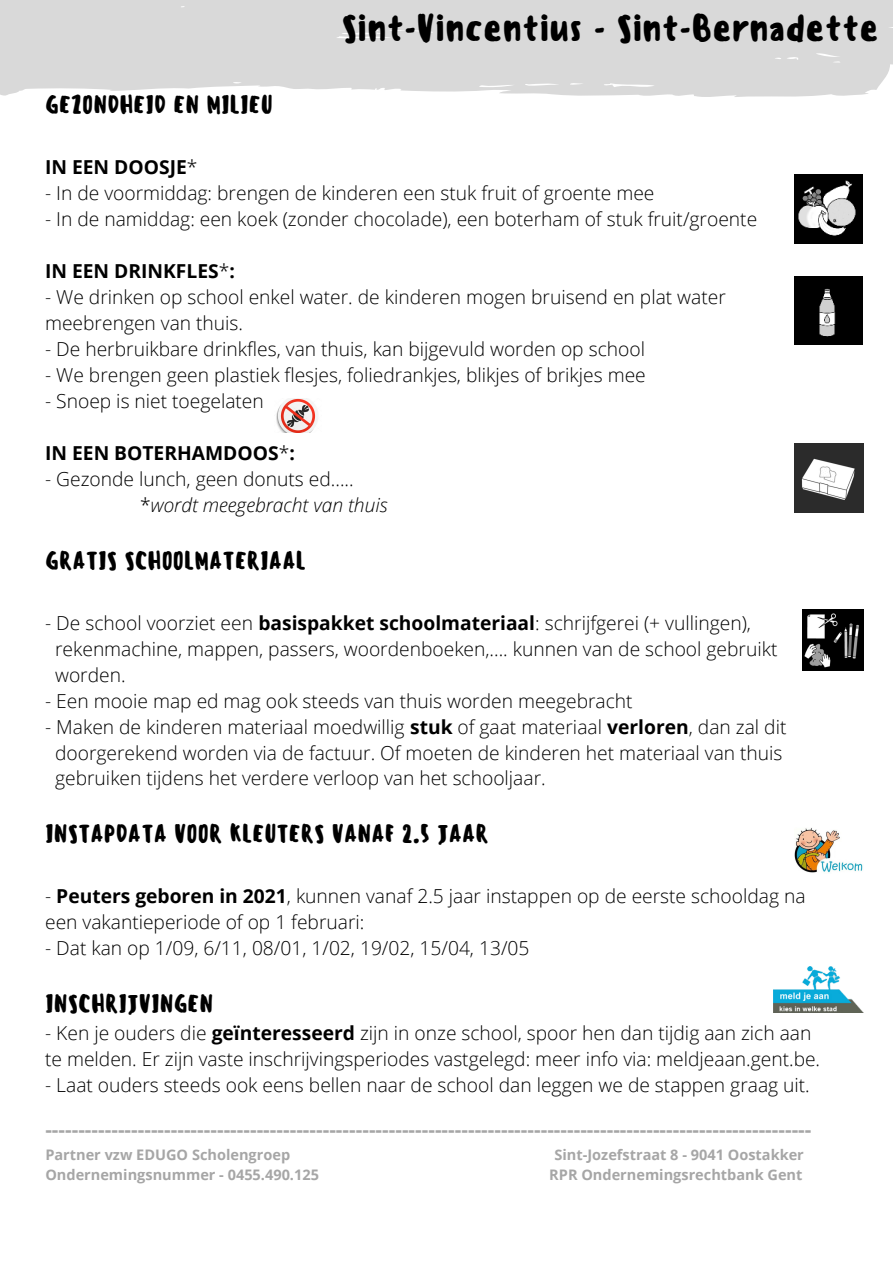
<style>
.page{position:relative;width:893px;height:1264px;background:#fff}
.page>*{position:absolute;margin:0;border:0;box-sizing:border-box;transform-origin:0 0}
.t1{font:500 36px "Sensei";color:#000}
.t2{font:500 23.7px "Sensei";color:#000}
.t3{font:700 20.55px "Open Sans";color:#a6a6a6}
.t4{font:300 19.2px/26px "Open Sans";color:#000}
.t5{font:700 19.2px "Open Sans";color:#000}
.t6{font:italic 300 19.2px "Open Sans";color:#000}
.t7{font:700 14.55px "Open Sans";color:#a6a6a6}
.s1{font-weight:300}
.s2{font-style:normal}
.s3{font-weight:700}
</style>
<div class="page">
<div style="left:0;top:0;width:892px;height:97px;background:#d9d9d9"></div>
<img style="left:794px;top:174px;width:68px;height:69px">
<img style="left:794px;top:276px;width:68px;height:69px">
<img style="left:794px;top:443px;width:69px;height:70px">
<img style="left:773px;top:966px;width:89px;height:46px">
<img style="left:794px;top:828px;width:69px;height:45px">
<img style="left:802px;top:609px;width:61px;height:61px">
<img style="left:276px;top:398px;width:42px;height:35px">
<p class="t2" style="left:45px;top:90px;width:229px">GEZONDHEID EN MILIEU</p>
<p class="t1" style="left:341px;top:7px;width:539px">Sint-Vincentius - Sint-Bernadette</p>
<p class="t5" style="left:45px;top:153px;width:154px">IN EEN DOOSJE<span class="s1">*</span></p>
<p class="t4" style="left:45px;top:179px;width:611px">- In de voormiddag: brengen de kinderen een stuk fruit of groente mee</p>
<p class="t4" style="left:45px;top:205px;width:713px">- In de namiddag: een koek (zonder chocolade), een boterham of stuk fruit/groente</p>
<p class="t5" style="left:45px;top:257px;width:191px">IN EEN DRINKFLES<span class="s1">*</span>:</p>
<p class="t4" style="left:45px;top:283px;width:682px">- We drinken op school enkel water. de kinderen mogen bruisend en plat water meebrengen van thuis.</p>
<p class="t4" style="left:45px;top:335px;width:601px">- De herbruikbare drinkfles, van thuis, kan bijgevuld worden op school</p>
<p class="t4" style="left:45px;top:361px;width:602px">- We brengen geen plastiek flesjes, foliedrankjes, blikjes of brikjes mee</p>
<p class="t4" style="left:45px;top:387px;width:220px">- Snoep is niet toegelaten</p>
<p class="t5" style="left:45px;top:439px;width:251px">IN EEN BOTERHAMDOOS<span class="s1">*</span>:</p>
<p class="t4" style="left:45px;top:465px;width:310px">- Gezonde lunch, geen donuts ed.....</p>
<p class="t6" style="left:140px;top:491px;width:249px"><span class="s2">*</span>wordt meegebracht van thuis</p>
<p class="t2" style="left:45px;top:546px;width:262px">GRATIS SCHOOLMATERIAAL</p>
<p class="t4" style="left:45px;top:609px;width:707px">- De school voorziet een <span class="s3">basispakket schoolmateriaal</span>: schrijfgerei (+ vullingen),</p>
<p class="t4" style="left:55px;top:635px;width:723px">rekenmachine, mappen, passers, woordenboeken,.... kunnen van de school gebruikt</p>
<p class="t4" style="left:55px;top:661px;width:72px">worden.</p>
<p class="t4" style="left:45px;top:687px;width:589px">- Een mooie map ed mag ook steeds van thuis worden meegebracht</p>
<p class="t4" style="left:45px;top:713px;width:742px">- Maken de kinderen materiaal moedwillig <span class="s3">stuk</span> of gaat materiaal <span class="s3">verloren</span>, dan zal dit</p>
<p class="t4" style="left:55px;top:739px;width:728px">doorgerekend worden via de factuur. Of moeten de kinderen het materiaal van thuis</p>
<p class="t4" style="left:55px;top:765px;width:492px">gebruiken tijdens het verdere verloop van het schooljaar.</p>
<p class="t2" style="left:45px;top:820px;width:445px">INSTAPDATA VOOR KLEUTERS VANAF 2.5 JAAR</p>
<p class="t4" style="left:45px;top:883px;width:761px">- <span class="s3">Peuters geboren in 2021</span>, kunnen vanaf 2.5 jaar instappen op de eerste schooldag na een vakantieperiode of op 1 februari:</p>
<p class="t4" style="left:45px;top:934px;width:486px">- Dat kan op 1/09, 6/11, 08/01, 1/02, 19/02, 15/04, 13/05</p>
<p class="t2" style="left:45px;top:989px;width:170px">INSCHRIJVINGEN</p>
<p class="t4" style="left:45px;top:1019px;width:776px">- Ken je ouders die <span class="s3">geïnteresseerd</span> zijn in onze school, spoor hen dan tijdig aan zich aan te melden. Er zijn vaste inschrijvingsperiodes vastgelegd: meer info via: meldjeaan.gent.be.</p>
<p class="t4" style="left:45px;top:1071px;width:766px">- Laat ouders steeds ook eens bellen naar de school dan leggen we de stappen graag uit.</p>
<p class="t3" style="left:45px;top:1115px;width:767px">--------------------------------------------------------------------------------------------------------------------</p>
<p class="t7" style="left:45px;top:1143px;width:246px">Partner vzw EDUGO Scholengroep</p>
<p class="t7" style="left:554px;top:1143px;width:251px">Sint-Jozefstraat 8 - 9041 Oostakker</p>
<p class="t7" style="left:45px;top:1164px;width:275px">Ondernemingsnummer - 0455.490.125</p>
<p class="t7" style="left:549px;top:1164px;width:255px">RPR Ondernemingsrechtbank Gent</p>
</div>
